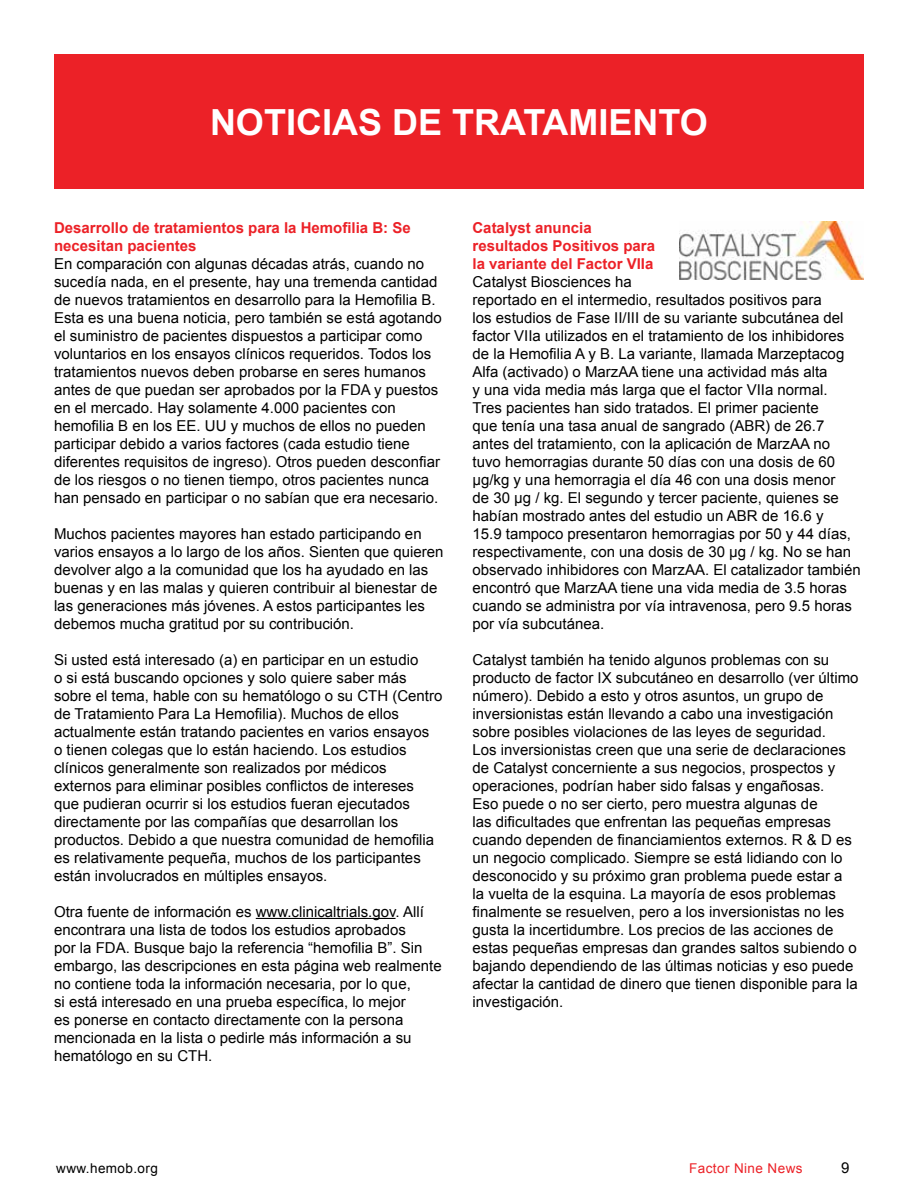
<style>
.page{position:relative;width:918px;height:1188px;background:#fff}
.page>*{position:absolute;margin:0;border:0;box-sizing:border-box;transform-origin:0 0}
.t1{font:700 36px "Arial";color:#fff}
.t2{font:15px/18px "Arial";color:#000}
.t3{font:700 15px/18px "Arial";color:#ec2127}
.t4{font:13.5px "Arial";letter-spacing:.03em;color:#ec2127}
.t5{font:13.5px "Arial";letter-spacing:.03em;color:#000}
</style>
<div class="page">
<div style="left:54px;top:54px;width:810px;height:135px;background:#ec2127"></div>
<hr style="left:256px;top:918px;width:140px;height:1px;background:#000">
<img style="left:679px;top:221px;width:184px;height:58px">
<h1 class="t1" style="left:210px;top:98px;width:499px">NOTICIAS DE TRATAMIENTO</h1>
<p class="t3" style="left:54px;top:219px;width:358px">Desarrollo de tratamientos para la Hemofilia B: Se necesitan pacientes</p>
<p class="t2" style="left:54px;top:255px;width:389px">En comparación con algunas décadas atrás, cuando no sucedía nada, en el presente, hay una tremenda cantidad de nuevos tratamientos en desarrollo para la Hemofilia B.<br>Esta es una buena noticia, pero también se está agotando el suministro de pacientes dispuestos a participar como voluntarios en los ensayos clínicos requeridos. Todos los tratamientos nuevos deben probarse en seres humanos antes de que puedan ser aprobados por la FDA y puestos en el mercado. Hay solamente 4.000 pacientes con hemofilia B en los EE. UU y muchos de ellos no pueden participar debido a varios factores (cada estudio tiene diferentes requisitos de ingreso). Otros pueden desconfiar de los riesgos o no tienen tiempo, otros pacientes nunca han pensado en participar o no sabían que era necesario.</p>
<p class="t2" style="left:54px;top:525px;width:391px">Muchos pacientes mayores han estado participando en varios ensayos a lo largo de los años. Sienten que quieren devolver algo a la comunidad que los ha ayudado en las buenas y en las malas y quieren contribuir al bienestar de las generaciones más jóvenes. A estos participantes les debemos mucha gratitud por su contribución.</p>
<p class="t2" style="left:54px;top:651px;width:390px">Si usted está interesado (a) en participar en un estudio<br>o si está buscando opciones y solo quiere saber más sobre el tema, hable con su hematólogo o su CTH (Centro de Tratamiento Para La Hemofilia). Muchos de ellos actualmente están tratando pacientes en varios ensayos<br>o tienen colegas que lo están haciendo. Los estudios clínicos generalmente son realizados por médicos externos para eliminar posibles conflictos de intereses que pudieran ocurrir si los estudios fueran ejecutados directamente por las compañías que desarrollan los productos. Debido a que nuestra comunidad de hemofilia es relativamente pequeña, muchos de los participantes están involucrados en múltiples ensayos.</p>
<p class="t2" style="left:54px;top:903px;width:389px">Otra fuente de información es www.clinicaltrials.gov. Allí encontrara una lista de todos los estudios aprobados<br>por la FDA. Busque bajo la referencia “hemofilia B”. Sin embargo, las descripciones en esta página web realmente no contiene toda la información necesaria, por lo que,<br>si está interesado en una prueba específica, lo mejor<br>es ponerse en contacto directamente con la persona mencionada en la lista o pedirle más información a su hematólogo en su CTH.</p>
<p class="t3" style="left:472px;top:219px;width:184px">Catalyst anuncia resultados Positivos para la variante del Factor VIIa</p>
<p class="t2" style="left:472px;top:273px;width:390px">Catalyst Biosciences ha<br>reportado en el intermedio, resultados positivos para<br>los estudios de Fase II/III de su variante subcutánea del factor VIIa utilizados en el tratamiento de los inhibidores de la Hemofilia A y B. La variante, llamada Marzeptacog Alfa (activado) o MarzAA tiene una actividad más alta<br>y una vida media más larga que el factor VIIa normal.<br>Tres pacientes han sido tratados. El primer paciente<br>que tenía una tasa anual de sangrado (ABR) de 26.7 antes del tratamiento, con la aplicación de MarzAA no tuvo hemorragias durante 50 días con una dosis de 60 μg/kg y una hemorragia el día 46 con una dosis menor<br>de 30 μg / kg. El segundo y tercer paciente, quienes se habían mostrado antes del estudio un ABR de 16.6 y<br>15.9 tampoco presentaron hemorragias por 50 y 44 días, respectivamente, con una dosis de 30 μg / kg. No se han observado inhibidores con MarzAA. El catalizador también encontró que MarzAA tiene una vida media de 3.5 horas cuando se administra por vía intravenosa, pero 9.5 horas por vía subcutánea.</p>
<p class="t2" style="left:472px;top:651px;width:388px">Catalyst también ha tenido algunos problemas con su producto de factor IX subcutáneo en desarrollo (ver último número). Debido a esto y otros asuntos, un grupo de inversionistas están llevando a cabo una investigación sobre posibles violaciones de las leyes de seguridad.<br>Los inversionistas creen que una serie de declaraciones de Catalyst concerniente a sus negocios, prospectos y operaciones, podrían haber sido falsas y engañosas.<br>Eso puede o no ser cierto, pero muestra algunas de<br>las dificultades que enfrentan las pequeñas empresas cuando dependen de financiamientos externos. R &amp; D es un negocio complicado. Siempre se está lidiando con lo desconocido y su próximo gran problema puede estar a<br>la vuelta de la esquina. La mayoría de esos problemas finalmente se resuelven, pero a los inversionistas no les gusta la incertidumbre. Los precios de las acciones de estas pequeñas empresas dan grandes saltos subiendo o bajando dependiendo de las últimas noticias y eso puede afectar la cantidad de dinero que tienen disponible para la investigación.</p>
<p class="t5" style="left:56px;top:1159px;width:103px">www.hemob.org</p>
<p class="t4" style="left:689px;top:1159px;width:115px">Factor Nine News</p>
<p class="t2" style="left:841px;top:1159px;width:10px">9</p>
</div>
